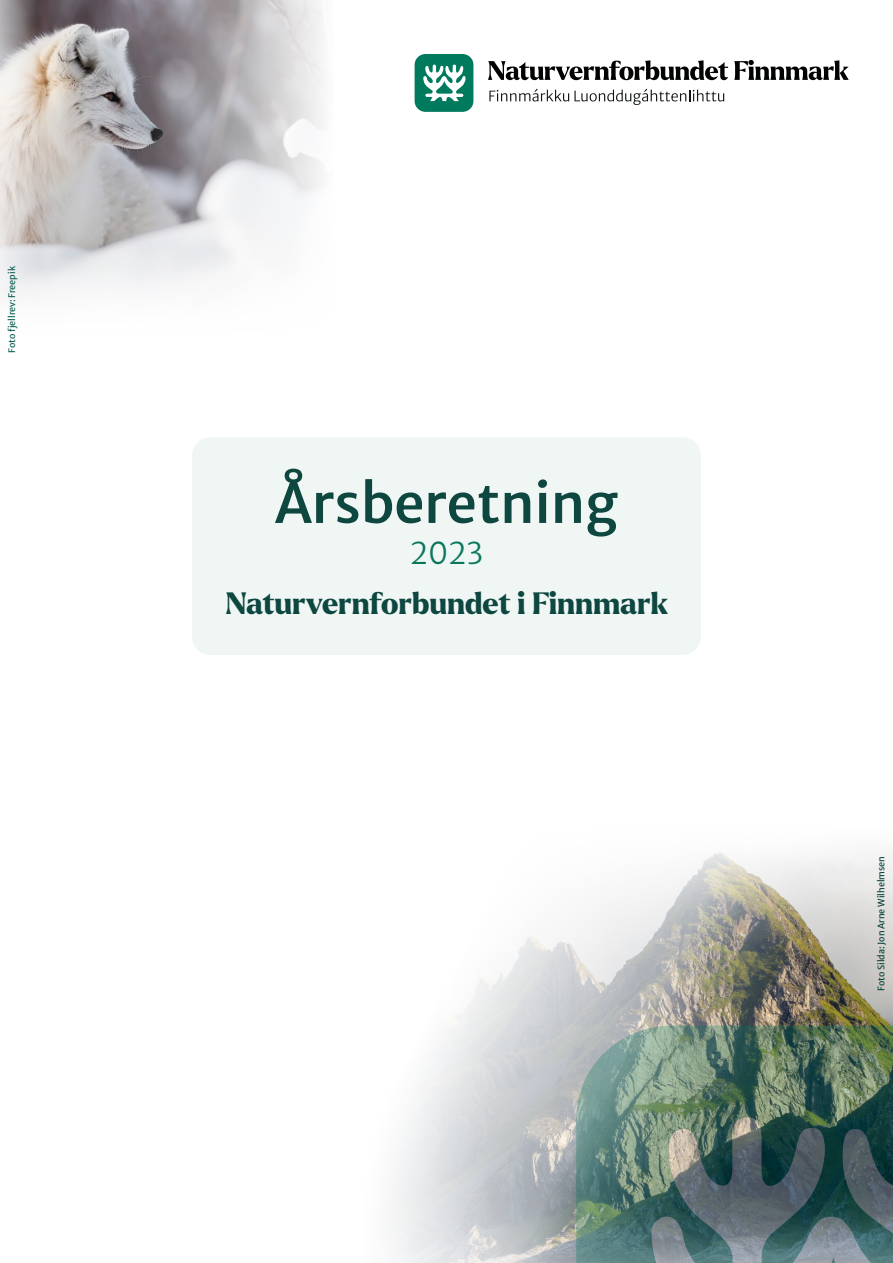
<style>
.page{position:relative;width:893px;height:1263px;background:#fff}
.page>*{position:absolute;margin:0;border:0;box-sizing:border-box;transform-origin:0 0}
.t1{font:500 54px "Merriweather Sans";color:#0e4640}
.t2{font:800 30px "Larken";color:#0e4640}
.t3{font:300 30px "Merriweather Sans";color:#0a775c}
.t4{font:9px "Merriweather Sans";color:#0e4640}
.t5{font:9px "Merriweather Sans";color:#0f6056}
</style>
<div class="page">
<img style="left:392px;top:851px;width:501px;height:412px">
<svg style="left:576px;top:1025px;width:317px;height:238px;background:#688575"></svg>
<svg style="left:651px;top:1117px;width:242px;height:146px;background:#4f6768"></svg>
<img style="left:0;top:0;width:324px;height:295px">
<div style="left:415px;top:54px;width:58px;height:58px;background:#007a5d;border-radius:11px"></div>
<svg style="left:423px;top:65px;width:43px;height:36px"></svg>
<svg style="left:489px;top:89px;width:235px;height:16px"></svg>
<svg style="left:488px;top:60px;width:240px;height:20px"></svg>
<svg style="left:734px;top:60px;width:115px;height:20px"></svg>
<div style="left:192px;top:437px;width:509px;height:218px;background:#eff6f4;border-radius:18px"></div>
<p class="t5" style="left:4px;top:352px;width:88px;rotate:-90deg">Foto fjellrev: Freepik</p>
<p class="t1" style="left:275px;top:456px;width:345px">Årsberetning</p>
<p class="t3" style="left:410px;top:527px;width:75px">2023</p>
<p class="t2" style="left:225px;top:584px;width:444px">Naturvernforbundet i Finnmark</p>
<p class="t4" style="left:873px;top:991px;width:136px;rotate:-90deg">Foto Silda: Jon Arne Wilhelmsen</p>
</div>
